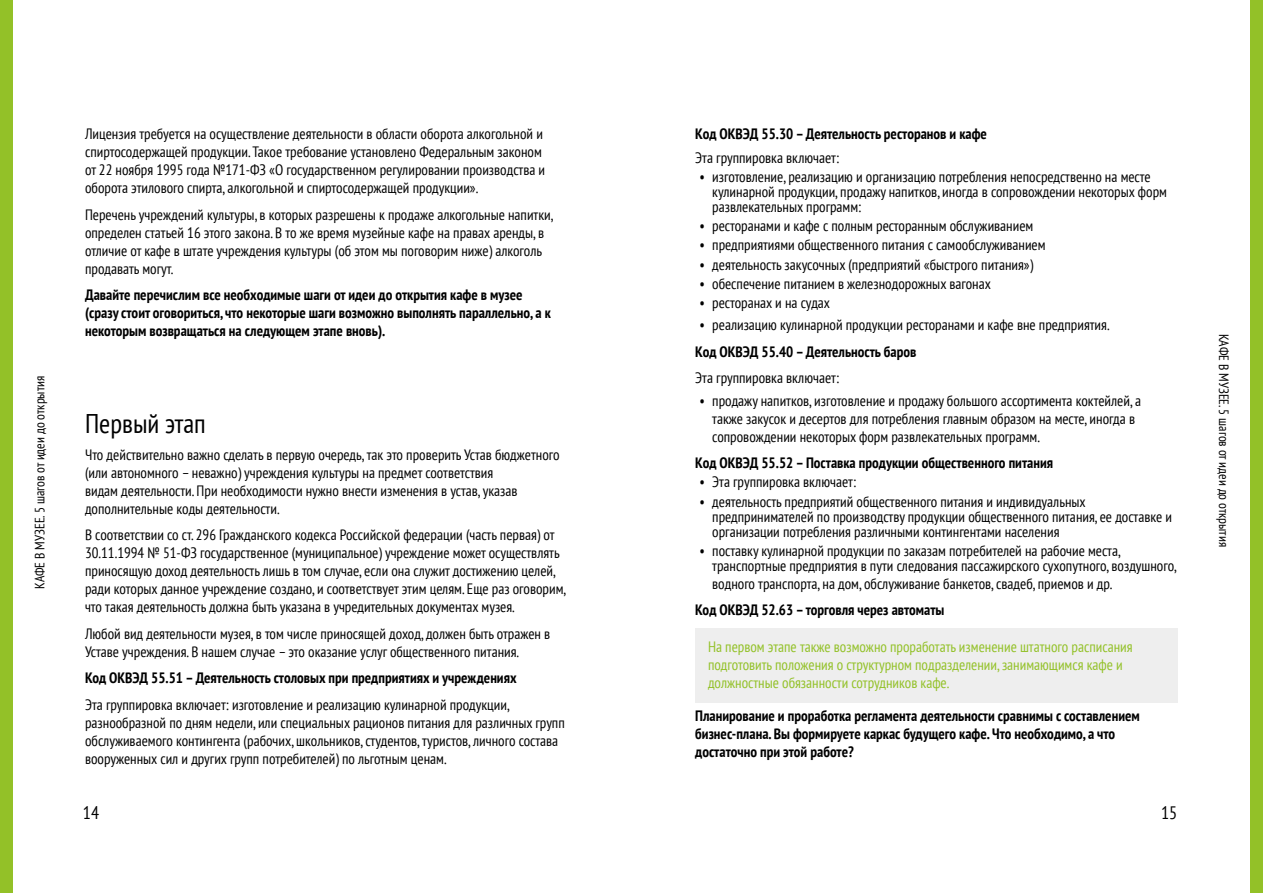
<style>
.page{position:relative;width:1263px;height:893px;background:#fff}
.page>*{position:absolute;margin:0;border:0;box-sizing:border-box;transform-origin:0 0}
.t1{font:condensed 27px "PT Sans";color:#000}
.t2{font:condensed 18px "PT Sans";color:#000}
.t3{font:condensed 15px/18px "PT Sans";color:#000}
.t4{font:700 condensed 15px/18px "PT Sans";color:#000}
.t5{font:condensed 15px/18px "PT Sans";color:#93c128}
.t6{font:condensed 13.5px "PT Sans";color:#000}
</style>
<div class="page">
<div style="left:0;top:0;width:13px;height:893px;background:#93c128"></div>
<div style="left:1250px;top:0;width:13px;height:893px;background:#93c128"></div>
<div style="left:695px;top:628px;width:483px;height:74px;background:#eee"></div>
<p class="t6" style="left:31px;top:589px;width:215px;rotate:-90deg">КАФЕ В МУЗЕЕ. 5 шагов от идеи до открытия</p>
<p class="t3" style="left:85px;top:124px;width:462px">Лицензия требуется на осуществление деятельности в области оборота алкогольной и спиртосодержащей продукции. Такое требование установлено Федеральным законом от 22 ноября 1995 года №171-ФЗ «О государственном регулировании производства и оборота этилового спирта, алкогольной и спиртосодержащей продукции».</p>
<p class="t3" style="left:85px;top:205px;width:470px">Перечень учреждений культуры, в которых разрешены к продаже алкогольные напитки, определен статьей 16 этого закона. В то же время музейные кафе на правах аренды, в отличие от кафе в штате учреждения культуры (об этом мы поговорим ниже) алкоголь продавать могут.</p>
<p class="t4" style="left:85px;top:286px;width:467px">Давайте перечислим все необходимые шаги от идеи до открытия кафе в музее (сразу стоит оговориться, что некоторые шаги возможно выполнять параллельно, а к некоторым возвращаться на следующем этапе вновь).</p>
<h1 class="t1" style="left:85px;top:406px;width:122px">Первый этап</h1>
<p class="t3" style="left:85px;top:445px;width:476px">Что действительно важно сделать в первую очередь, так это проверить Устав бюджетного (или автономного – неважно) учреждения культуры на предмет соответствия<br>видам деятельности. При необходимости нужно внести изменения в устав, указав дополнительные коды деятельности.</p>
<p class="t3" style="left:85px;top:525px;width:483px">В соответствии со ст. 296 Гражданского кодекса Российской федерации (часть первая) от 30.11.1994 № 51-ФЗ государственное (муниципальное) учреждение может осуществлять приносящую доход деятельность лишь в том случае, если она служит достижению целей, ради которых данное учреждение создано, и соответствует этим целям. Еще раз оговорим, что такая деятельность должна быть указана в учредительных документах музея.</p>
<p class="t3" style="left:85px;top:624px;width:467px">Любой вид деятельности музея, в том числе приносящей доход, должен быть отражен в<br>Уставе учреждения. В нашем случае – это оказание услуг общественного питания.</p>
<p class="t4" style="left:85px;top:669px;width:433px">Код ОКВЭД 55.51 – Деятельность столовых при предприятиях и учреждениях</p>
<p class="t3" style="left:85px;top:695px;width:481px">Эта группировка включает: изготовление и реализацию кулинарной продукции, разнообразной по дням недели, или специальных рационов питания для различных групп обслуживаемого контингента (рабочих, школьников, студентов, туристов, личного состава вооруженных сил и других групп потребителей) по льготным ценам.</p>
<p class="t4" style="left:695px;top:125px;width:293px">Код ОКВЭД 55.30 – Деятельность ресторанов и кафе</p>
<p class="t3" style="left:695px;top:148px;width:145px">Эта группировка включает:</p>
<p class="t3" style="left:712px;top:169px;width:456px;line-height:15px;text-indent:-13px">• изготовление, реализацию и организацию потребления непосредственно на месте кулинарной продукции, продажу напитков, иногда в сопровождении некоторых форм развлекательных программ:</p>
<p class="t3" style="left:699px;top:216px;width:335px">• ресторанами и кафе с полным ресторанным обслуживанием</p>
<p class="t3" style="left:699px;top:236px;width:348px">• предприятиями общественного питания с самообслуживанием</p>
<p class="t3" style="left:699px;top:255px;width:335px">• деятельность закусочных (предприятий «быстрого питания»)</p>
<p class="t3" style="left:699px;top:274px;width:293px">• обеспечение питанием в железнодорожных вагонах</p>
<p class="t3" style="left:699px;top:293px;width:132px">• ресторанах и на судах</p>
<p class="t3" style="left:699px;top:316px;width:412px">• реализацию кулинарной продукции ресторанами и кафе вне предприятия.</p>
<p class="t4" style="left:695px;top:342px;width:223px">Код ОКВЭД 55.40 – Деятельность баров</p>
<p class="t3" style="left:695px;top:369px;width:145px">Эта группировка включает:</p>
<p class="t3" style="left:712px;top:391px;width:430px;text-indent:-13px">• продажу напитков, изготовление и продажу большого ассортимента коктейлей, а также закусок и десертов для потребления главным образом на месте, иногда в сопровождении некоторых форм развлекательных программ.</p>
<p class="t4" style="left:695px;top:454px;width:359px">Код ОКВЭД 55.52 – Поставка продукции общественного питания</p>
<p class="t3" style="left:699px;top:473px;width:158px">• Эта группировка включает:</p>
<p class="t3" style="left:712px;top:493px;width:461px;line-height:15px;text-indent:-13px">• деятельность предприятий общественного питания и индивидуальных предпринимателей по производству продукции общественного питания, ее доставке и организации потребления различными контингентами населения</p>
<p class="t3" style="left:712px;top:543px;width:466px;line-height:15px;text-indent:-13px">• поставку кулинарной продукции по заказам потребителей на рабочие места, транспортные предприятия в пути следования пассажирского сухопутного, воздушного,</p>
<p class="t3" style="left:712px;top:574px;width:402px">водного транспорта, на дом, обслуживание банкетов, свадеб, приемов и др.</p>
<p class="t4" style="left:695px;top:601px;width:251px">Код ОКВЭД 52.63 – торговля через автоматы</p>
<p class="t5" style="left:708px;top:638px;width:426px">На первом этапе также возможно проработать изменение штатного расписания подготовить положения о структурном подразделении, занимающимся кафе и должностные обязанности сотрудников кафе.</p>
<p class="t4" style="left:695px;top:707px;width:446px">Планирование и проработка регламента деятельности сравнимы с составлением бизнес-плана. Вы формируете каркас будущего кафе. Что необходимо, а что достаточно при этой работе?</p>
<p class="t2" style="left:83px;top:801px;width:18px">14</p>
<p class="t2" style="left:1161px;top:801px;width:18px">15</p>
<p class="t6" style="left:1233px;top:334px;width:215px;rotate:90deg">КАФЕ В МУЗЕЕ. 5 шагов от идеи до открытия</p>
</div>
